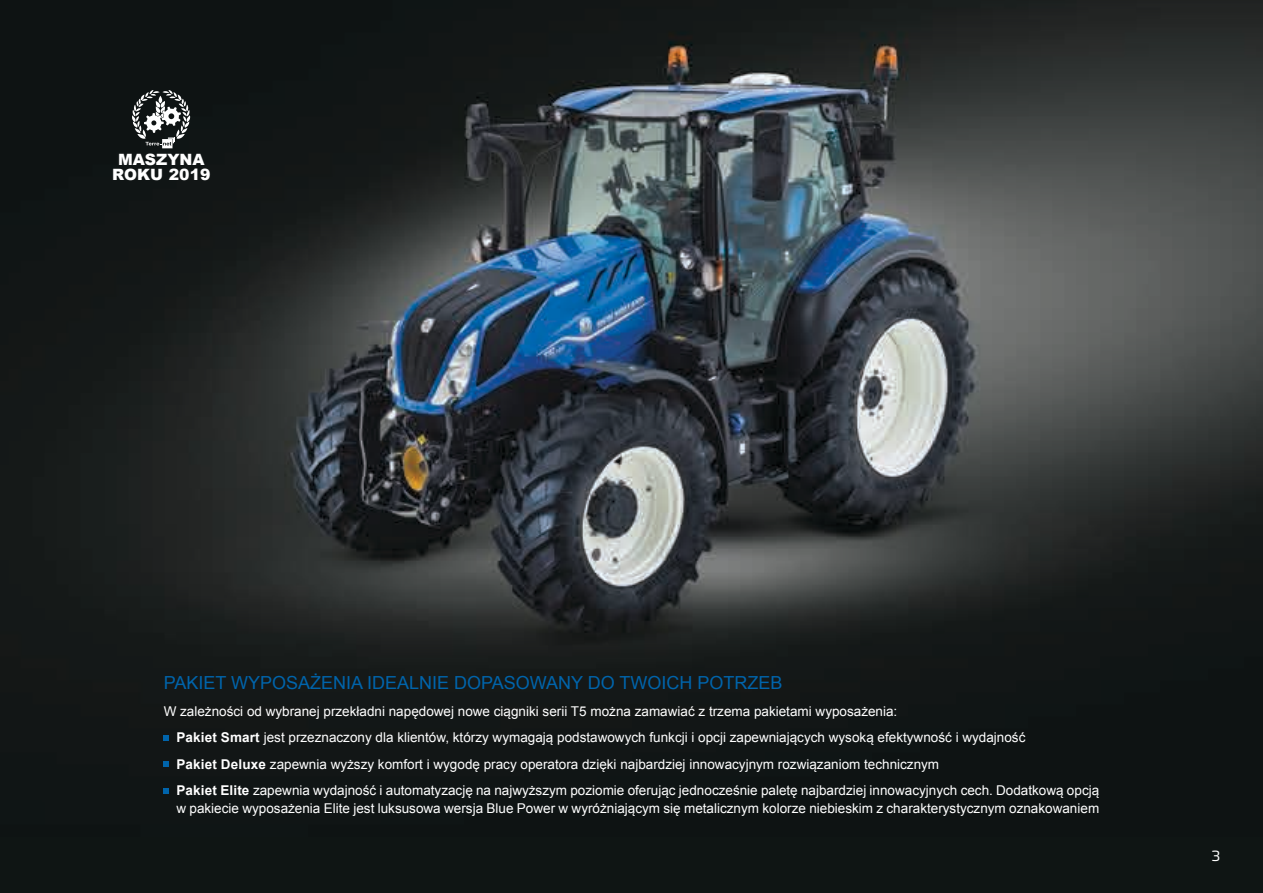
<style>
.page{position:relative;width:1263px;height:893px;background:#0f1514}
.page>*{position:absolute;margin:0;border:0;box-sizing:border-box;transform-origin:0 0}
.t1{font:18px "Arial";color:#0064ab}
.t2{font:900 15.6px/15px "Arial";color:#fff;text-align:center}
.t3{font:15px "Saira";color:#fff}
.t4{font:13.5px/26.5px "Arial";color:#fff}
.s1{font-weight:700}
</style>
<div class="page">
<img style="left:105px;top:0;width:1158px;height:794px">
<svg style="left:132px;top:90px;width:58px;height:58px"></svg>
<svg style="left:164px;top:735px;width:5px;height:5px"></svg>
<svg style="left:164px;top:761px;width:5px;height:6px"></svg>
<svg style="left:164px;top:788px;width:5px;height:5px"></svg>
<p class="t2" style="left:112px;top:152px;width:100px">MASZYNA<br>ROKU 2019</p>
<h1 class="t1" style="left:164px;top:671px;width:620px">PAKIET WYPOSAŻENIA IDEALNIE DOPASOWANY DO TWOICH POTRZEB</h1>
<p class="t4" style="left:176px;top:698px;width:924px;text-indent:-13px">W zależności od wybranej przekładni napędowej nowe ciągniki serii T5 można zamawiać z trzema pakietami wyposażenia:<br><span class="s1">Pakiet Smart</span> jest przeznaczony dla klientów, którzy wymagają podstawowych funkcji i opcji zapewniających wysoką efektywność i wydajność<br><span class="s1">Pakiet Deluxe</span> zapewnia wyższy komfort i wygodę pracy operatora dzięki najbardziej innowacyjnym rozwiązaniom technicznym<br><span class="s1">Pakiet Elite</span> zapewnia wydajność i automatyzację na najwyższym poziomie oferując jednocześnie paletę najbardziej innowacyjnych cech. Dodatkową opcją</p>
<p class="t4" style="left:176px;top:795px;width:924px">w pakiecie wyposażenia Elite jest luksusowa wersja Blue Power w wyróżniającym się metalicznym kolorze niebieskim z charakterystycznym oznakowaniem</p>
<p class="t3" style="left:1211px;top:844px;width:11px">3</p>
</div>
